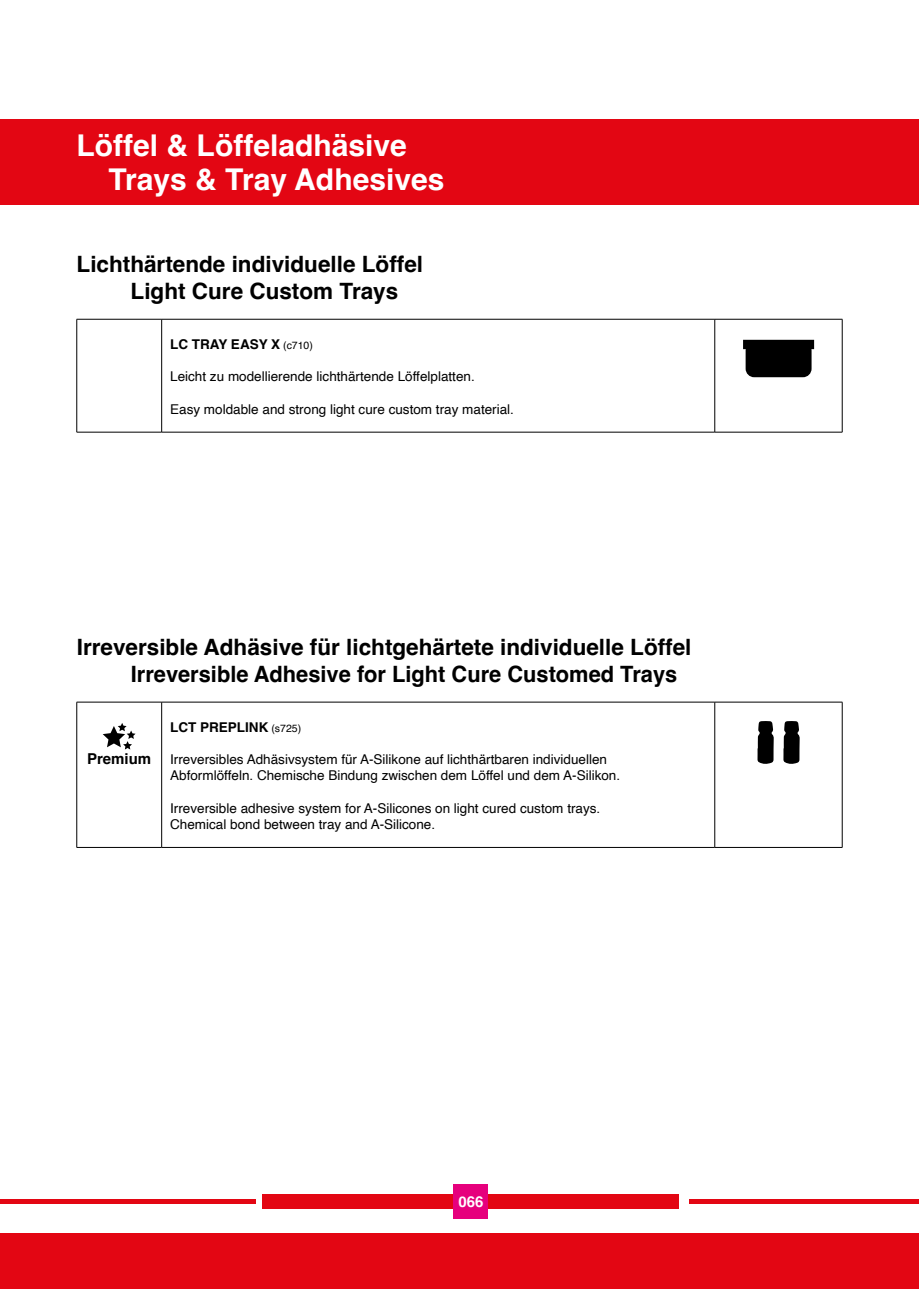
<style>
.page{position:relative;width:919px;height:1289px;background:#fff}
.page>*{position:absolute;margin:0;border:0;box-sizing:border-box;transform-origin:0 0}
.t1{font:700 30px/33.8px "Helvetica";color:#fff}
.t2{font:700 22.5px/27px "Helvetica";color:#000}
.t3{font:700 15px "Helvetica";color:#000}
.t4{font:700 15px "Helvetica";color:#fff}
.t5{font:13.5px/16.2px "Helvetica";color:#000}
.t6{font:700 13.5px "Helvetica";color:#000}
.s1{font-weight:400;font-size:10.5px}
</style>
<div class="page">
<div style="left:0;top:119px;width:918px;height:85px;background:#e30613"></div>
<div style="left:0;top:1233px;width:918px;height:55px;background:#e30613"></div>
<hr style="left:0;top:1199px;width:255px;height:4px;background:#e30613">
<hr style="left:689px;top:1199px;width:229px;height:4px;background:#e30613">
<div style="left:263px;top:1194px;width:416px;height:15px;background:#e30613"></div>
<hr style="left:77px;top:319px;width:85px;height:1px;background:#000">
<hr style="left:162px;top:319px;width:552px;height:1px;background:#000">
<hr style="left:161px;top:319px;width:1px;height:113px;background:#000">
<hr style="left:714px;top:319px;width:128px;height:1px;background:#000">
<hr style="left:77px;top:432px;width:85px;height:1px;background:#000">
<hr style="left:162px;top:432px;width:552px;height:1px;background:#000">
<hr style="left:714px;top:432px;width:128px;height:1px;background:#000">
<hr style="left:76px;top:319px;width:1px;height:113px;background:#000">
<hr style="left:714px;top:319px;width:1px;height:113px;background:#000">
<hr style="left:841px;top:319px;width:1px;height:113px;background:#000">
<hr style="left:77px;top:702px;width:85px;height:1px;background:#000">
<hr style="left:162px;top:702px;width:552px;height:1px;background:#000">
<hr style="left:161px;top:702px;width:1px;height:145px;background:#000">
<hr style="left:714px;top:702px;width:128px;height:1px;background:#000">
<hr style="left:77px;top:847px;width:85px;height:1px;background:#000">
<hr style="left:162px;top:847px;width:552px;height:1px;background:#000">
<hr style="left:714px;top:847px;width:128px;height:1px;background:#000">
<hr style="left:76px;top:702px;width:1px;height:145px;background:#000">
<hr style="left:714px;top:702px;width:1px;height:145px;background:#000">
<hr style="left:841px;top:702px;width:1px;height:145px;background:#000">
<svg style="left:757px;top:721px;width:16px;height:43px"></svg>
<svg style="left:783px;top:721px;width:16px;height:43px"></svg>
<svg style="left:743px;top:340px;width:71px;height:37px"></svg>
<svg style="left:103px;top:723px;width:32px;height:26px"></svg>
<div style="left:454px;top:1184px;width:34px;height:34px;background:#e6007d"></div>
<h1 class="t1" style="left:108px;top:132px;width:337px;text-indent:-32px">Löffel &amp; Löffeladhäsive<br>Trays &amp; Tray Adhesives</h1>
<h2 class="t2" style="left:131px;top:253px;width:294px;text-indent:-54px">Lichthärtende individuelle Löffel<br>Light Cure Custom Trays</h2>
<p class="t6" style="left:170px;top:336px;width:144px">LC TRAY EASY X <span class="s1">(c710)</span></p>
<p class="t5" style="left:170px;top:369px;width:306px">Leicht zu modellierende lichthärtende Löffelplatten.</p>
<p class="t5" style="left:170px;top:401px;width:345px">Easy moldable and strong light cure custom tray material.</p>
<h2 class="t2" style="left:131px;top:636px;width:562px;text-indent:-54px">Irreversible Adhäsive für lichtgehärtete individuelle Löffel<br>Irreversible Adhesive for Light Cure Customed Trays</h2>
<p class="t3" style="left:87px;top:749px;width:66px">Premium</p>
<p class="t6" style="left:170px;top:719px;width:132px">LCT PREPLINK <span class="s1">(s725)</span></p>
<p class="t5" style="left:170px;top:751px;width:451px">Irreversibles Adhäsivsystem für A-Silikone auf lichthärtbaren individuellen<br>Abformlöffeln. Chemische Bindung zwischen dem Löffel und dem A-Silikon.</p>
<p class="t5" style="left:170px;top:800px;width:431px">Irreversible adhesive system for A-Silicones on light cured custom trays.<br>Chemical bond between tray and A-Silicone.</p>
<p class="t4" style="left:458px;top:1192px;width:27px">066</p>
</div>
